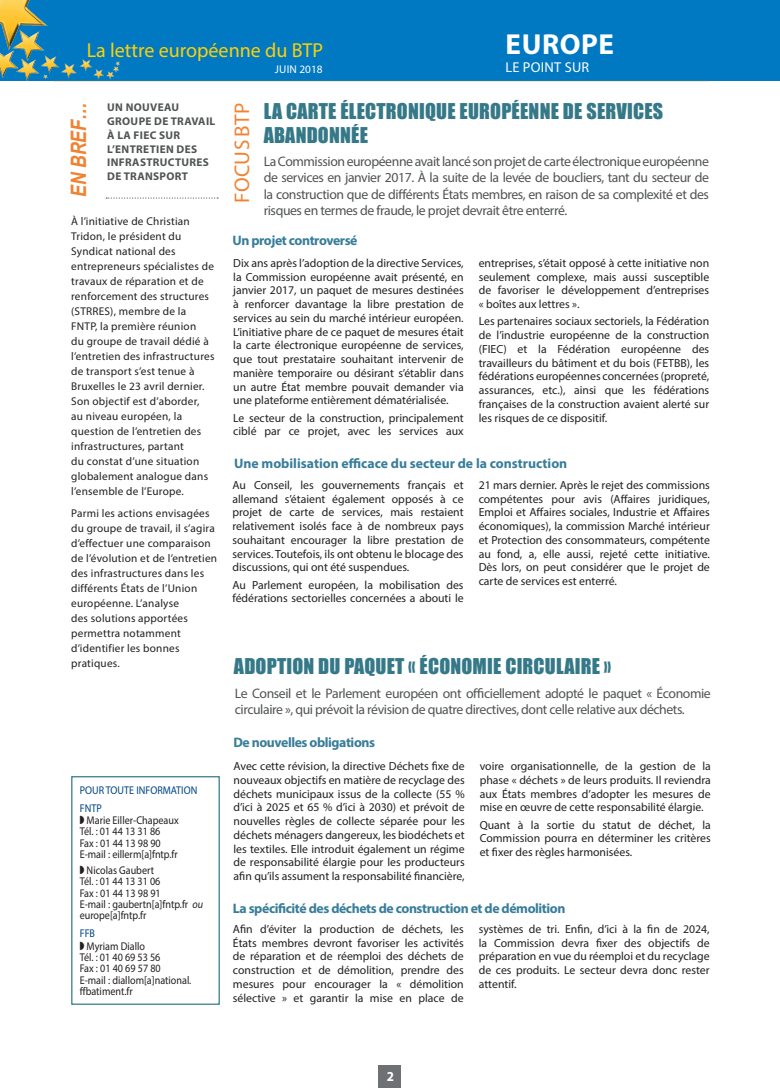
<style>
.page{position:relative;width:780px;height:1088px;background:#fff}
.page>*{position:absolute;margin:0;border:0;box-sizing:border-box;transform-origin:0 0}
.t1{font:700 29px "Myriad Pro";letter-spacing:.02em;color:#fff}
.t2{font:21.25px "Myriad Pro";letter-spacing:.02em;color:#f18232}
.t3{font:italic 700 21.25px "Arial Narrow";color:#f18232}
.t4{font:20.25px "Myriad Pro";color:#fed006}
.t5{font:20px/24px "Impact";letter-spacing:.01em;color:#357988}
.t6{font:14.25px "Myriad Pro";letter-spacing:.02em;color:#fff}
.t7{font:13.75px/16.2px "Myriad Pro";letter-spacing:-.03em;color:#515455;text-align:justify}
.t8{font:700 13.75px "Myriad Pro";letter-spacing:-.03em;color:#387d99}
.t9{font:700 13.75px "Myriad Pro";color:#387d99}
.t10{font:700 13.75px "Myriad Pro";color:#fff;scale:.95 1}
.t11{font:11.75px/13.8px "Myriad Pro";color:#231f20;text-align:justify}
.t12{font:11.25px/15px "Myriad Pro";letter-spacing:.02em;color:#231f20}
.t13{font:11.25px/11.2px "Myriad Pro";color:#231f20;scale:.9 1}
.t14{font:700 11.25px/13.8px "Myriad Pro";letter-spacing:.03em;color:#515455}
.t15{font:11.25px/17.8px "Myriad Pro";color:#004684;scale:.9 1}
.t16{font:11.25px "Myriad Pro";letter-spacing:.01em;color:#fff}
.s1{font-family:"Monotype Sorts"}
.s2{font-style:italic}
.s3{color:#004684}
</style>
<div class="page">
<div style="left:0;top:0;width:780px;height:80px;background:#0079c2"></div>
<hr style="left:53px;top:80px;width:656px;height:1px;background:#357988">
<img style="left:1px;top:0;width:119px;height:81px">
<div style="left:378px;top:1052px;width:23px;height:36px;background:#6f7073"></div>
<div style="left:71px;top:776px;width:149px;height:229px;border:1px solid #357988"></div>
<svg style="left:106px;top:197px;width:112px;height:2px"></svg>
<div style="left:348px;top:1040px;width:84px;height:24px;background:#fff"></div>
<h3 class="t4" style="left:87px;top:37px;width:238px">La lettre européenne du BTP</h3>
<p class="t16" style="left:275px;top:62px;width:49px">JUIN 2018</p>
<h1 class="t1" style="left:505px;top:26px;width:110px">EUROPE</h1>
<p class="t6" style="left:505px;top:59px;width:85px">LE POINT SUR</p>
<h2 class="t3" style="left:63px;top:197px;width:95px;rotate:-90deg">EN BREF…</h2>
<p class="t14" style="left:107px;top:100px;width:110px">UN NOUVEAU<br>GROUPE DE TRAVAIL<br>À LA FIEC SUR<br>L’ENTRETIEN DES<br>INFRASTRUCTURES<br>DE TRANSPORT</p>
<p class="t12" style="left:71px;top:213px;width:145px">À l’initiative de Christian<br>Tridon, le président du<br>Syndicat national des entrepreneurs spécialistes de travaux de réparation et de renforcement des structures (STRRES), membre de la<br>FNTP, la première réunion<br>du groupe de travail dédié à l’entretien des infrastructures de transport s’est tenue à<br>Bruxelles le 23 avril dernier.<br>Son objectif est d’aborder,<br>au niveau européen, la question de l’entretien des infrastructures, partant<br>du constat d’une situation globalement analogue dans l’ensemble de l’Europe.</p>
<p class="t12" style="left:71px;top:505px;width:147px">Parmi les actions envisagées du groupe de travail, il s’agira d’effectuer une comparaison de l’évolution et de l’entretien des infrastructures dans les différents États de l’Union européenne. L’analyse<br>des solutions apportées permettra notamment d’identifier les bonnes pratiques.</p>
<p class="t15" style="left:80px;top:781px;width:132px">POUR TOUTE INFORMATION<br>FNTP</p>
<p class="t13" style="left:80px;top:814px;width:111px"><span class="s1">W</span> Marie Eiller-Chapeaux<br>Tél. : 01 44 13 31 86<br>Fax : 01 44 13 98 90<br>E-mail : eillerm[a]fntp.fr</p>
<p class="t13" style="left:80px;top:864px;width:139px"><span class="s1">W</span> Nicolas Gaubert<br>Tél. : 01 44 13 31 06<br>Fax : 01 44 13 98 91<br>E-mail : gaubertn[a]fntp.fr <span class="s2">ou </span>europe[a]fntp.fr</p>
<p class="t13" style="left:80px;top:927px;width:74px;line-height:12.5px"><span class="s3">FFB<br></span><span class="s1">W</span> Myriam Diallo</p>
<p class="t13" style="left:80px;top:951px;width:125px">Tél. : 01 40 69 53 56<br>Fax : 01 40 69 57 80<br>E-mail : diallom[a]national. ffbatiment.fr</p>
<h2 class="t2" style="left:229px;top:203px;width:102px;rotate:-90deg">FOCUS BTP</h2>
<h3 class="t5" style="left:264px;top:98px;width:401px">LA CARTE ÉLECTRONIQUE EUROPÉENNE DE SERVICES<br>ABANDONNÉE</h3>
<p class="t7" style="left:264px;top:153px;width:447px">La Commission européenne avait lancé son projet de carte électronique européenne de services en janvier 2017. À la suite de la levée de boucliers, tant du secteur de la construction que de différents États membres, en raison de sa complexité et des risques en termes de fraude, le projet devrait être enterré.</p>
<p class="t8" style="left:232px;top:231px;width:127px">Un projet controversé</p>
<p class="t11" style="left:233px;top:256px;width:232px">Dix ans après l’adoption de la directive Services, la Commission européenne avait présenté, en janvier 2017, un paquet de mesures destinées à renforcer davantage la libre prestation de services au sein du marché intérieur européen.<br>L’initiative phare de ce paquet de mesures était la carte électronique européenne de services, que tout prestataire souhaitant intervenir de manière temporaire ou désirant s’établir dans un autre État membre pouvait demander via une plateforme entièrement dématérialisée.</p>
<p class="t11" style="left:233px;top:411px;width:232px">Le secteur de la construction, principalement ciblé par ce projet, avec les services aux</p>
<p class="t11" style="left:478px;top:256px;width:232px">entreprises, s’était opposé à cette initiative non seulement complexe, mais aussi susceptible de favoriser le développement d’entreprises « boîtes aux lettres ».</p>
<p class="t11" style="left:478px;top:314px;width:232px">Les partenaires sociaux sectoriels, la Fédération de l’industrie européenne de la construction (FIEC) et la Fédération européenne des travailleurs du bâtiment et du bois (FETBB), les fédérations européennes concernées (propreté, assurances, etc.), ainsi que les fédérations françaises de la construction avaient alerté sur les risques de ce dispositif.</p>
<p class="t9" style="left:234px;top:455px;width:335px">Une mobilisation efficace du secteur de la construction</p>
<p class="t11" style="left:232px;top:478px;width:233px">Au Conseil, les gouvernements français et allemand s’étaient également opposés à ce projet de carte de services, mais restaient relativement isolés face à de nombreux pays souhaitant encourager la libre prestation de services. Toutefois, ils ont obtenu le blocage des discussions, qui ont été suspendues.</p>
<p class="t11" style="left:232px;top:578px;width:233px">Au Parlement européen, la mobilisation des fédérations sectorielles concernées a abouti le</p>
<p class="t11" style="left:478px;top:478px;width:233px">21 mars dernier. Après le rejet des commissions compétentes pour avis (Affaires juridiques, Emploi et Affaires sociales, Industrie et Affaires économiques), la commission Marché intérieur et Protection des consommateurs, compétente au fond, a, elle aussi, rejeté cette initiative.<br>Dès lors, on peut considérer que le projet de carte de services est enterré.</p>
<h3 class="t5" style="left:234px;top:654px;width:379px">ADOPTION DU PAQUET « ÉCONOMIE CIRCULAIRE »</h3>
<p class="t7" style="left:235px;top:685px;width:477px">Le Conseil et le Parlement européen ont officiellement adopté le paquet « Économie circulaire », qui prévoit la révision de quatre directives, dont celle relative aux déchets.</p>
<p class="t8" style="left:233px;top:733px;width:143px">De nouvelles obligations</p>
<p class="t11" style="left:233px;top:759px;width:233px">Avec cette révision, la directive Déchets fixe de nouveaux objectifs en matière de recyclage des déchets municipaux issus de la collecte (55 % d’ici à 2025 et 65 % d’ici à 2030) et prévoit de nouvelles règles de collecte séparée pour les déchets ménagers dangereux, les biodéchets et les textiles. Elle introduit également un régime de responsabilité élargie pour les producteurs afin qu’ils assument la responsabilité financière,</p>
<p class="t11" style="left:479px;top:759px;width:233px">voire organisationnelle, de la gestion de la phase « déchets » de leurs produits. Il reviendra aux États membres d’adopter les mesures de mise en œuvre de cette responsabilité élargie.</p>
<p class="t11" style="left:479px;top:817px;width:233px">Quant à la sortie du statut de déchet, la Commission pourra en déterminer les critères et fixer des règles harmonisées.</p>
<p class="t8" style="left:233px;top:899px;width:334px">La spécificité des déchets de construction et de démolition</p>
<p class="t11" style="left:233px;top:922px;width:232px">Afin d’éviter la production de déchets, les États membres devront favoriser les activités de réparation et de réemploi des déchets de construction et de démolition, prendre des mesures pour encourager la « démolition sélective » et garantir la mise en place de</p>
<p class="t11" style="left:479px;top:922px;width:232px">systèmes de tri. Enfin, d’ici à la fin de 2024, la Commission devra fixer des objectifs de préparation en vue du réemploi et du recyclage de ces produits. Le secteur devra donc rester attentif.</p>
<p class="t10" style="left:387px;top:1067px;width:9px">2</p>
</div>
